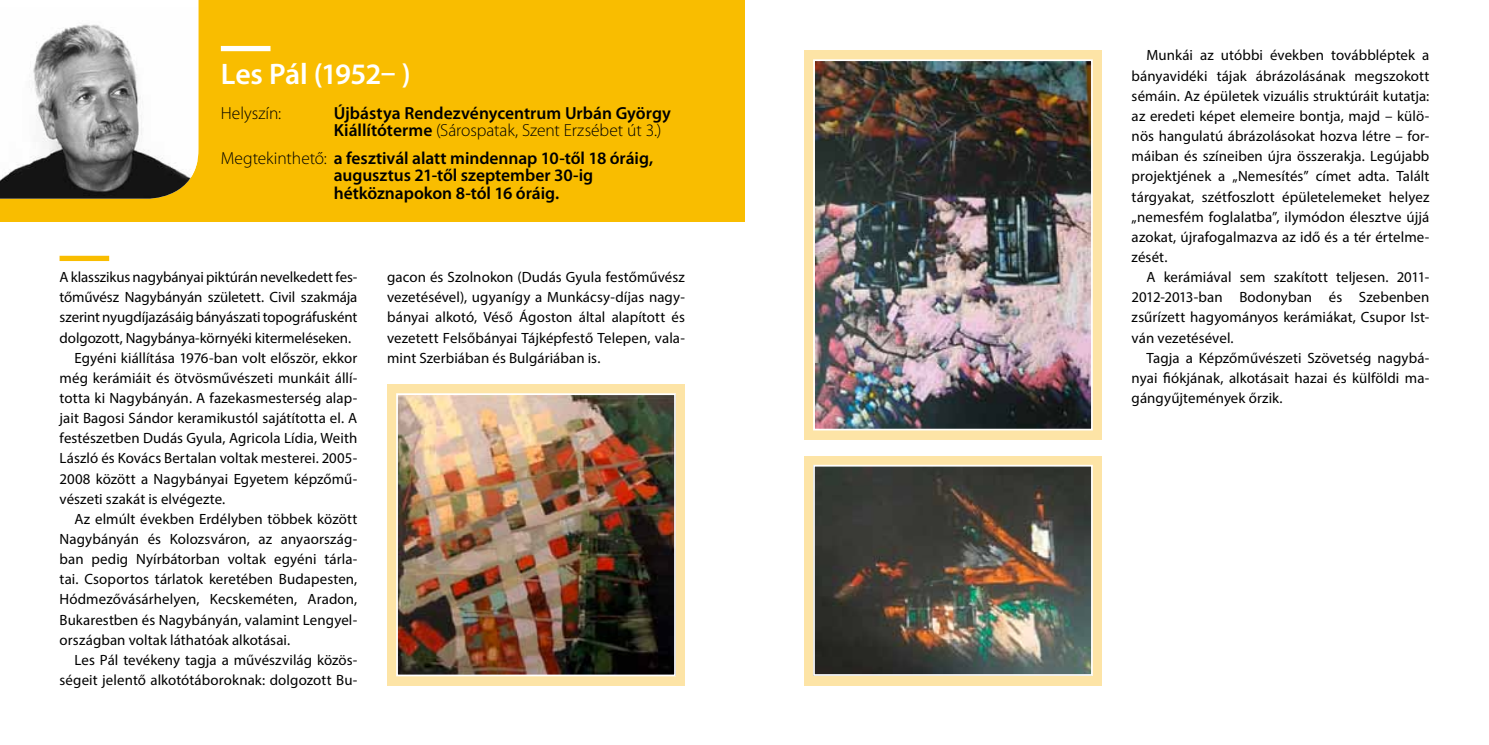
<style>
.page{position:relative;width:1489px;height:745px;background:#fff}
.page>*{position:absolute;margin:0;border:0;box-sizing:border-box;transform-origin:0 0}
.t1{font:600 29.75px "Myriad Pro";letter-spacing:-.02em;color:#fff}
.t2{font:600 17.5px/17.5px "Myriad Pro";letter-spacing:-.005em;color:#000}
.t3{font:300 17.5px "Myriad Pro";color:#000}
.t4{font:14.88px/20.1px "Myriad Pro";letter-spacing:.005em;color:#000;text-align:justify}
.s1{font-weight:300}
</style>
<div class="page">
<div style="left:0;top:0;width:744px;height:221px;background:#f9bd00"></div>
<div style="left:0;top:0;width:198px;height:163px;background:#fff"></div>
<img style="left:0;top:7px;width:197px;height:191px">
<div style="left:60px;top:255px;width:49px;height:6px;background:#f9bd00"></div>
<div style="left:221px;top:46px;width:49px;height:5px;background:#fff"></div>
<div style="left:804px;top:50px;width:297px;height:389px;background:#fde4a6"></div>
<img style="left:816px;top:62px;width:273px;height:365px">
<div style="left:813px;top:59px;width:279px;height:371px;border:2px solid #fff"></div>
<div style="left:804px;top:456px;width:297px;height:229px;background:#fde4a6"></div>
<img style="left:816px;top:467px;width:273px;height:205px">
<div style="left:813px;top:464px;width:279px;height:211px;border:2px solid #fff"></div>
<div style="left:387px;top:384px;width:298px;height:301px;background:#fde4a6"></div>
<img style="left:399px;top:396px;width:274px;height:277px">
<div style="left:396px;top:393px;width:280px;height:283px;border:2px solid #fff"></div>
<h1 class="t1" style="left:221px;top:55px;width:191px">Les Pál (1952– )</h1>
<p class="t2" style="left:334px;top:103px;width:339px">Újbástya Rendezvénycentrum Urbán György<br>Kiállítóterme <span class="s1">(Sárospatak, Szent Erzsébet út 3.)</span></p>
<p class="t2" style="left:334px;top:166px;width:261px">augusztus 21-től szeptember 30-ig hétköznapokon 8-tól 16 óráig.</p>
<p class="t3" style="left:221px;top:103px;width:62px">Helyszín:</p>
<p class="t2" style="left:221px;top:148px;width:434px"><span class="s1">Megtekinthető:</span> a fesztivál alatt mindennap 10-től 18 óráig,</p>
<p class="t4" style="left:60px;top:266px;width:299px">A klasszikus nagybányai piktúrán nevelkedett fes-</p>
<p class="t4" style="left:60px;top:287px;width:299px">tőművész Nagybányán született. Civil szakmája</p>
<p class="t4" style="left:60px;top:307px;width:299px">szerint nyugdíjazásáig bányászati topográfusként</p>
<p class="t4" style="left:60px;top:327px;width:293px">dolgozott, Nagybánya-környéki kitermeléseken.</p>
<p class="t4" style="left:74px;top:347px;width:284px">Egyéni kiállítása 1976-ban volt először, ekkor</p>
<p class="t4" style="left:60px;top:367px;width:299px">még kerámiáit és ötvösművészeti munkáit állí-</p>
<p class="t4" style="left:60px;top:387px;width:299px">totta ki Nagybányán. A fazekasmesterség alap-</p>
<p class="t4" style="left:60px;top:407px;width:299px">jait Bagosi Sándor keramikustól sajátította el. A</p>
<p class="t4" style="left:60px;top:427px;width:299px">festészetben Dudás Gyula, Agricola Lídia, Weith</p>
<p class="t4" style="left:60px;top:448px;width:299px">László és Kovács Bertalan voltak mesterei. 2005-</p>
<p class="t4" style="left:60px;top:468px;width:299px">2008 között a Nagybányai Egyetem képzőmű-</p>
<p class="t4" style="left:60px;top:488px;width:167px">vészeti szakát is elvégezte.</p>
<p class="t4" style="left:74px;top:508px;width:284px">Az elmúlt években Erdélyben többek között</p>
<p class="t4" style="left:60px;top:528px;width:299px">Nagybányán és Kolozsváron, az anyaország-</p>
<p class="t4" style="left:60px;top:548px;width:299px">ban pedig Nyírbátorban voltak egyéni tárla-</p>
<p class="t4" style="left:60px;top:568px;width:299px">tai. Csoportos tárlatok keretében Budapesten,</p>
<p class="t4" style="left:60px;top:588px;width:299px">Hódmezővásárhelyen, Kecskeméten, Aradon,</p>
<p class="t4" style="left:60px;top:609px;width:299px">Bukarestben és Nagybányán, valamint Lengyel-</p>
<p class="t4" style="left:60px;top:629px;width:232px">országban voltak láthatóak alkotásai.</p>
<p class="t4" style="left:74px;top:649px;width:284px">Les Pál tevékeny tagja a művészvilág közös-</p>
<p class="t4" style="left:60px;top:669px;width:299px">ségeit jelentő alkotótáboroknak: dolgozott Bu-</p>
<p class="t4" style="left:387px;top:266px;width:299px">gacon és Szolnokon (Dudás Gyula festőművész vezetésével), ugyanígy a Munkácsy-díjas nagy&shy;bányai alkotó, Véső Ágoston által alapított és vezetett Felsőbányai Tájképfestő Telepen, vala&shy;mint Szerbiában és Bulgáriában is.</p>
<p class="t4" style="left:1131px;top:45px;width:299px;text-indent:15px">Munkái az utóbbi években továbbléptek a bányavidéki tájak ábrázolásának megszokott sémáin. Az épületek vizuális struktúráit kutatja: az eredeti képet elemeire bontja, majd – külö&shy;nös hangulatú ábrázolásokat hozva létre – for&shy;máiban és színeiben újra összerakja. Legújabb projektjének a „Nemesítés” címet adta. Talált tárgyakat, szétfoszlott épületelemeket helyez „nemesfém foglalatba”, ilymódon élesztve újjá azokat, újrafogalmazva az idő és a tér értelme&shy;zését.</p>
<p class="t4" style="left:1131px;top:266px;width:299px;text-indent:15px">A kerámiával sem szakított teljesen. 2011- 2012-2013-ban Bodonyban és Szebenben zsűrízett hagyományos kerámiákat, Csupor Ist&shy;ván vezetésével.</p>
<p class="t4" style="left:1131px;top:347px;width:299px;text-indent:15px">Tagja a Képzőművészeti Szövetség nagybá&shy;nyai fiókjának, alkotásait hazai és külföldi ma&shy;gángyűjtemények őrzik.</p>
</div>
